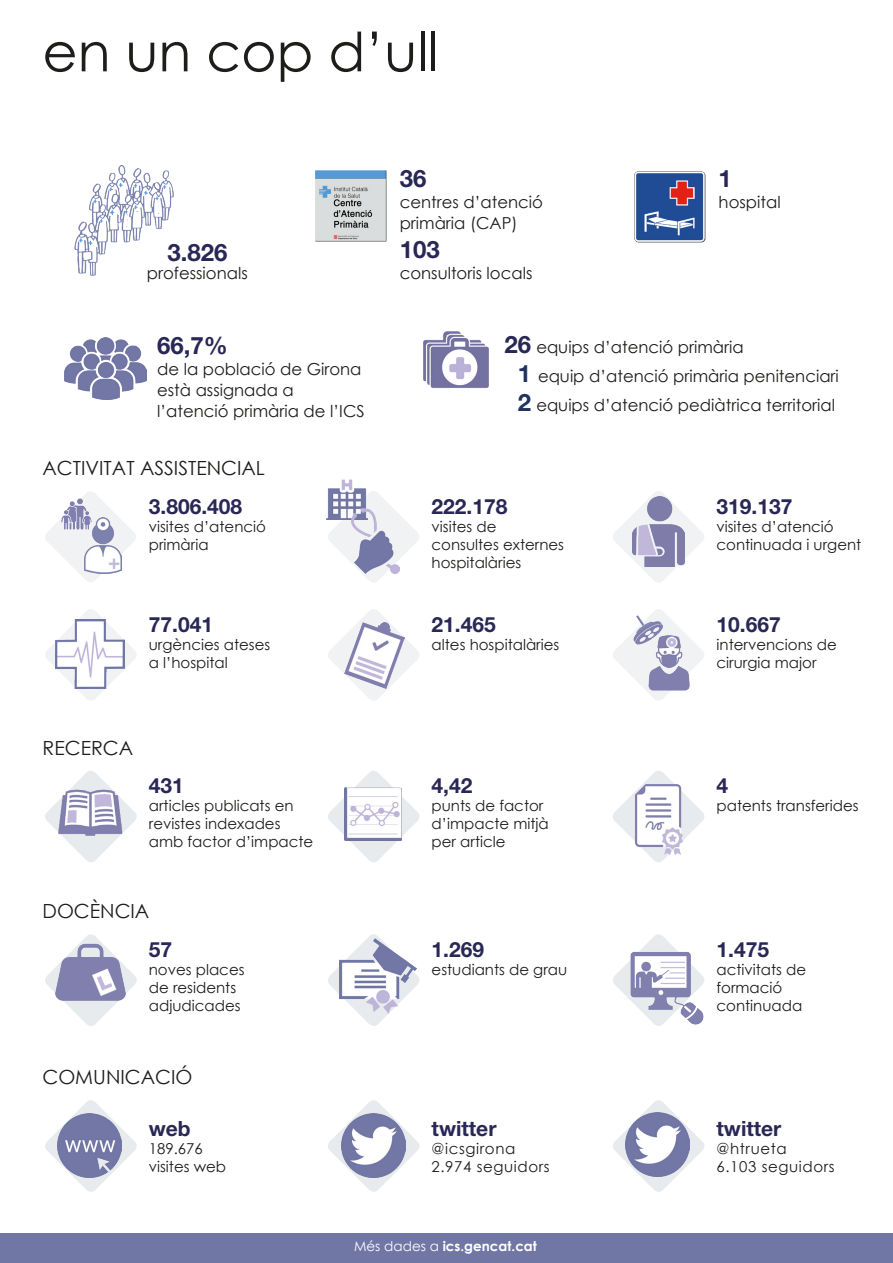
<style>
.page{position:relative;width:893px;height:1263px;background:#fff}
.page>*{position:absolute;margin:0;border:0;box-sizing:border-box;transform-origin:0 0}
.t1{font:54px "Century Gothic";color:#1d1d1b}
.t2{font:700 24px "Helvetica Neue LT Std";color:#282756}
.t3{font:700 21px "Helvetica Neue LT Std";color:#282756}
.t4{font:19.5px "Century Gothic";color:#1d1d1b}
.t5{font:16.5px/21px "Century Gothic";color:#1d1d1b}
.t6{font:15px/18px "Century Gothic";color:#1d1d1b}
.t7{font:15px/18px "Century Gothic";letter-spacing:.04em;color:#1d1d1b}
.t8{font:700 13.5px "Century Gothic";color:#fff}
.s1{font-family:"Helvetica Neue LT Std";font-weight:700;font-size:24px;color:#282756}
.s2{font-family:"Helvetica Neue LT Std";font-weight:700;font-size:24px;color:#20335e}
.s3{font-weight:400}
</style>
<div class="page">
<div style="left:0;top:1233px;width:893px;height:30px;background:#7077a5"></div>
<img style="left:423px;top:331px;width:66px;height:57px">
<svg style="left:328px;top:609px;width:91px;height:91px"></svg>
<svg style="left:613px;top:609px;width:91px;height:92px"></svg>
<svg style="left:613px;top:934px;width:58px;height:59px"></svg>
<svg style="left:613px;top:1100px;width:91px;height:92px"></svg>
<svg style="left:613px;top:771px;width:92px;height:91px"></svg>
<svg style="left:613px;top:491px;width:91px;height:91px"></svg>
<svg style="left:45px;top:609px;width:92px;height:91px"></svg>
<svg style="left:328px;top:934px;width:92px;height:92px"></svg>
<svg style="left:328px;top:1100px;width:92px;height:92px"></svg>
<svg style="left:328px;top:771px;width:92px;height:91px"></svg>
<svg style="left:45px;top:492px;width:91px;height:90px"></svg>
<svg style="left:326px;top:491px;width:93px;height:91px"></svg>
<svg style="left:45px;top:934px;width:92px;height:92px"></svg>
<svg style="left:45px;top:1100px;width:92px;height:92px"></svg>
<svg style="left:45px;top:771px;width:92px;height:91px"></svg>
<img style="left:74px;top:165px;width:99px;height:110px">
<img style="left:65px;top:337px;width:81px;height:62px">
<img style="left:344px;top:622px;width:61px;height:67px">
<img style="left:632px;top:496px;width:52px;height:70px">
<img style="left:54px;top:786px;width:75px;height:53px">
<img style="left:315px;top:170px;width:72px;height:72px">
<img style="left:634px;top:171px;width:72px;height:71px">
<img style="left:627px;top:782px;width:63px;height:76px">
<img style="left:84px;top:517px;width:37px;height:56px">
<img style="left:626px;top:1112px;width:64px;height:64px">
<img style="left:342px;top:1114px;width:64px;height:64px">
<img style="left:58px;top:1114px;width:64px;height:64px">
<img style="left:339px;top:938px;width:78px;height:75px">
<img style="left:56px;top:496px;width:39px;height:35px">
<img style="left:327px;top:479px;width:41px;height:41px">
<img style="left:623px;top:945px;width:81px;height:81px">
<img style="left:351px;top:508px;width:48px;height:66px">
<img style="left:344px;top:788px;width:58px;height:53px">
<img style="left:627px;top:613px;width:40px;height:34px">
<img style="left:640px;top:628px;width:58px;height:72px">
<img style="left:51px;top:942px;width:78px;height:65px">
<img style="left:55px;top:619px;width:70px;height:69px">
<h1 class="t1" style="left:43px;top:14px;width:398px">en un cop d’ull</h1>
<h2 class="t2" style="left:167px;top:237px;width:62px">3.826</h2>
<p class="t5" style="left:147px;top:262px;width:102px">professionals</p>
<h2 class="t2" style="left:400px;top:164px;width:28px">36</h2>
<p class="t5" style="left:400px;top:192px;width:145px">centres d’atenció primària (CAP)</p>
<h2 class="t2" style="left:400px;top:235px;width:42px">103</h2>
<p class="t5" style="left:400px;top:262px;width:134px">consultoris locals</p>
<h2 class="t2" style="left:719px;top:164px;width:15px">1</h2>
<p class="t5" style="left:719px;top:192px;width:63px">hospital</p>
<h2 class="t2" style="left:157px;top:330px;width:72px">66,7%</h2>
<p class="t5" style="left:157px;top:358px;width:209px">de la població de Girona està assignada a l’atenció primària de l’ICS</p>
<h3 class="t4" style="left:43px;top:454px;width:224px">ACTIVITAT ASSISTENCIAL</h3>
<h3 class="t3" style="left:149px;top:493px;width:95px">3.806.408</h3>
<p class="t6" style="left:149px;top:517px;width:119px">visites d’atenció primària</p>
<h3 class="t3" style="left:149px;top:611px;width:66px">77.041</h3>
<p class="t6" style="left:149px;top:635px;width:123px">urgències ateses a l’hospital</p>
<h3 class="t4" style="left:43px;top:734px;width:92px">RECERCA</h3>
<h3 class="t3" style="left:149px;top:773px;width:37px">431</h3>
<p class="t6" style="left:149px;top:796px;width:166px">articles publicats en revistes indexades amb factor d’impacte</p>
<h3 class="t4" style="left:43px;top:897px;width:108px">DOCÈNCIA</h3>
<h3 class="t3" style="left:149px;top:936px;width:25px">57</h3>
<p class="t6" style="left:149px;top:960px;width:97px">noves places de residents adjudicades</p>
<h3 class="t4" style="left:43px;top:1063px;width:151px">COMUNICACIÓ</h3>
<h3 class="t3" style="left:149px;top:1115px;width:43px">web</h3>
<p class="t6" style="left:149px;top:1139px;width:79px">189.676 visites web</p>
<p class="t5" style="left:518px;top:332px;width:322px;line-height:28.8px;text-indent:-13px"><span class="s1">26</span> equips d’atenció primària<br><span class="s2">1</span> equip d’atenció primària penitenciari<br><span class="s2">2</span> equips d’atenció pediàtrica territorial</p>
<h3 class="t3" style="left:432px;top:493px;width:77px">222.178</h3>
<p class="t6" style="left:432px;top:517px;width:134px">visites de consultes externes hospitalàries</p>
<h3 class="t3" style="left:432px;top:611px;width:66px">21.465</h3>
<p class="t6" style="left:432px;top:635px;width:129px">altes hospitalàries</p>
<h3 class="t3" style="left:432px;top:773px;width:42px">4,42</h3>
<p class="t6" style="left:432px;top:796px;width:119px">punts de factor d’impacte mitjà per article</p>
<h3 class="t3" style="left:432px;top:936px;width:54px">1.269</h3>
<p class="t6" style="left:432px;top:960px;width:137px">estudiants de grau</p>
<h3 class="t3" style="left:432px;top:1115px;width:66px">twitter</h3>
<p class="t7" style="left:432px;top:1139px;width:120px">@icsgirona<br>2.974 seguidors</p>
<h3 class="t3" style="left:716px;top:493px;width:77px">319.137</h3>
<p class="t6" style="left:716px;top:517px;width:146px">visites d’atenció continuada i urgent</p>
<h3 class="t3" style="left:716px;top:611px;width:66px">10.667</h3>
<p class="t6" style="left:716px;top:635px;width:122px">intervencions de cirurgia major</p>
<h3 class="t3" style="left:716px;top:773px;width:13px">4</h3>
<p class="t6" style="left:716px;top:796px;width:144px">patents transferides</p>
<h3 class="t3" style="left:716px;top:936px;width:54px">1.475</h3>
<p class="t6" style="left:716px;top:960px;width:91px">activitats de formació continuada</p>
<h3 class="t3" style="left:716px;top:1115px;width:66px">twitter</h3>
<p class="t7" style="left:716px;top:1139px;width:120px">@htrueta<br>6.103 seguidors</p>
<p class="t8" style="left:354px;top:1235px;width:184px"><span class="s3">Més dades a</span> ics.gencat.cat</p>
</div>
